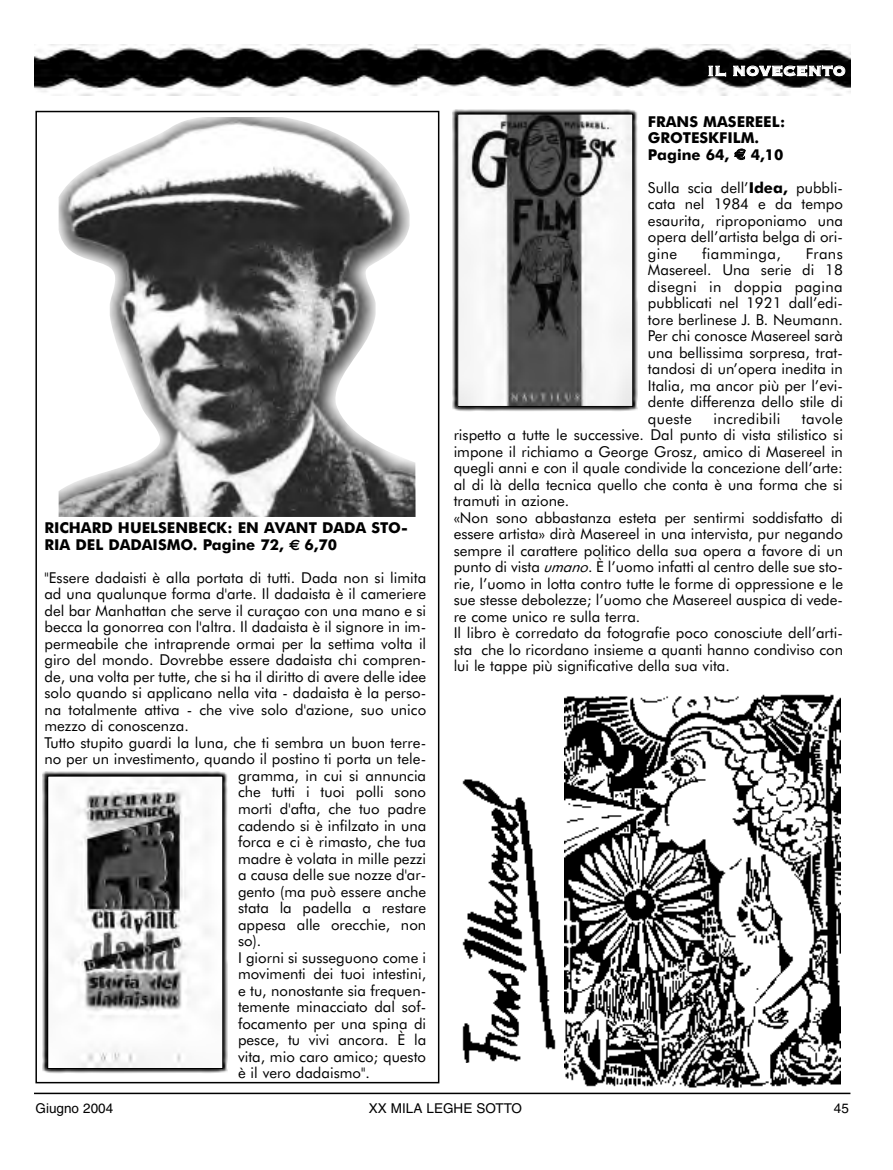
<style>
.page{position:relative;width:893px;height:1170px;background:#fff}
.page>*{position:absolute;margin:0;border:0;box-sizing:border-box;transform-origin:0 0}
.t1{font:18px "Copperplate Thirty Three BC";color:#fff}
.t2{font:15px/16.5px "Futura BT";color:#000;text-align:justify}
.t3{font:700 15px/16.5px "Futura BT";color:#000}
.t4{font:15px "Futura BT";letter-spacing:.025em;color:#000}
.t5{font:13.5px "Helvetica";color:#000}
.s1{font-family:"Euro Sans"}
.s2{font-weight:700}
.s3{font-style:italic}
</style>
<div class="page">
<hr style="left:34px;top:1092px;width:816px;height:2px;background:#000">
<img style="left:34px;top:45px;width:816px;height:51px">
<div style="left:35px;top:111px;width:404px;height:972px;border:2px solid #000"></div>
<img style="left:59px;top:117px;width:357px;height:400px">
<img style="left:43px;top:771px;width:184px;height:302px">
<img style="left:49px;top:777px;width:172px;height:289px">
<div style="left:47px;top:775px;width:176px;height:293px;border:1px solid #000"></div>
<img style="left:453px;top:109px;width:184px;height:302px">
<img style="left:459px;top:116px;width:172px;height:288px">
<div style="left:457px;top:114px;width:176px;height:292px;border:1px solid #000"></div>
<img style="left:564px;top:694px;width:276px;height:394px">
<img style="left:462px;top:779px;width:94px;height:283px">
<p class="t3" style="left:44px;top:521px;width:365px">RICHARD HUELSENBECK: EN AVANT DADA STO-<br>RIA DEL DADAISMO. Pagine 72, <span class="s1">€</span> 6,70</p>
<p class="t2" style="left:44px;top:570px;width:383px">"Essere dadaisti è alla portata di tutti. Dada non si limita</p>
<p class="t2" style="left:44px;top:587px;width:383px">ad una qualunque forma d'arte. Il dadaista è il cameriere</p>
<p class="t2" style="left:44px;top:603px;width:383px">del bar Manhattan che serve il curaçao con una mano e si</p>
<p class="t2" style="left:44px;top:620px;width:383px">becca la gonorrea con l'altra. Il dadaista è il signore in im-</p>
<p class="t2" style="left:44px;top:636px;width:383px">permeabile che intraprende ormai per la settima volta il</p>
<p class="t2" style="left:44px;top:653px;width:383px">giro del mondo. Dovrebbe essere dadaista chi compren-</p>
<p class="t2" style="left:44px;top:669px;width:383px">de, una volta per tutte, che si ha il diritto di avere delle idee</p>
<p class="t2" style="left:44px;top:686px;width:383px">solo quando si applicano nella vita - dadaista è la perso-</p>
<p class="t2" style="left:44px;top:702px;width:383px">na totalmente attiva - che vive solo d'azione, suo unico</p>
<p class="t2" style="left:44px;top:719px;width:146px">mezzo di conoscenza.</p>
<p class="t2" style="left:44px;top:735px;width:383px">Tutto stupito guardi la luna, che ti sembra un buon terre-</p>
<p class="t2" style="left:44px;top:752px;width:383px">no per un investimento, quando il postino ti porta un tele-</p>
<p class="t2" style="left:238px;top:768px;width:190px">gramma, in cui si annuncia</p>
<p class="t2" style="left:238px;top:785px;width:190px">che tutti i tuoi polli sono</p>
<p class="t2" style="left:238px;top:801px;width:190px">morti d'afta, che tuo padre</p>
<p class="t2" style="left:238px;top:818px;width:190px">cadendo si è infilzato in una</p>
<p class="t2" style="left:238px;top:834px;width:190px">forca e ci è rimasto, che tua</p>
<p class="t2" style="left:238px;top:851px;width:190px">madre è volata in mille pezzi</p>
<p class="t2" style="left:238px;top:867px;width:190px">a causa delle sue nozze d'ar-</p>
<p class="t2" style="left:238px;top:884px;width:190px">gento (ma può essere anche</p>
<p class="t2" style="left:238px;top:900px;width:190px">stata la padella a restare</p>
<p class="t2" style="left:238px;top:917px;width:190px">appesa alle orecchie, non</p>
<p class="t2" style="left:238px;top:933px;width:25px">so).</p>
<p class="t2" style="left:238px;top:950px;width:190px">I giorni si susseguono come i</p>
<p class="t2" style="left:238px;top:966px;width:190px">movimenti dei tuoi intestini,</p>
<p class="t2" style="left:238px;top:983px;width:190px">e tu, nonostante sia frequen-</p>
<p class="t2" style="left:238px;top:999px;width:190px">temente minacciato dal sof-</p>
<p class="t2" style="left:238px;top:1016px;width:190px">focamento per una spina di</p>
<p class="t2" style="left:238px;top:1032px;width:190px">pesce, tu vivi ancora. È la</p>
<p class="t2" style="left:238px;top:1049px;width:190px">vita, mio caro amico; questo</p>
<p class="t2" style="left:238px;top:1065px;width:133px">è il vero dadaismo".</p>
<p class="t1" style="left:707px;top:59px;width:140px">IL NOVECENTO</p>
<p class="t3" style="left:648px;top:114px;width:139px">FRANS MASEREEL:<br>GROTESKFILM.<br>Pagine 64, <span class="s1">€</span> 4,10</p>
<p class="t2" style="left:648px;top:180px;width:197px">Sulla scia dell’<span class="s2">Idea,</span> pubbli&shy;cata nel 1984 e da tempo esaurita, riproponiamo una opera dell’artista belga di ori&shy;gine</p>
<p class="t4" style="left:702px;top:247px;width:80px">fiamminga,</p>
<p class="t2" style="left:648px;top:246px;width:197px;text-indent:158px">Frans Masereel. Una serie di 18 disegni in doppia pagina pubblicati nel 1921 dall’edi&shy;tore berlinese J. B. Neumann.<br>Per chi conosce Masereel sarà una bellissima sorpresa, trat&shy;tandosi di un’opera inedita in Italia, ma ancor più per l’evi&shy;dente differenza dello stile di queste</p>
<p class="t2" style="left:454px;top:411px;width:391px;text-align:left;text-indent:348px">tavole rispetto a tutte le successive. Dal punto di vista stilistico si impone il richiamo a George Grosz, amico di Masereel in quegli anni e con il quale condivide la concezione dell’arte: al di là della tecnica quello che conta è una forma che si tramuti in azione.<br>«Non sono abbastanza esteta per sentirmi soddisfatto di essere artista» dirà Masereel in una intervista, pur negando sempre il carattere politico della sua opera a favore di un punto di vista <span class="s3">umano</span>. È l’uomo infatti al centro delle sue sto&shy;rie, l’uomo in lotta contro tutte le forme di oppressione e le sue stesse debolezze; l’uomo che Masereel auspica di vede&shy;re come unico re sulla terra.<br>Il libro è corredato da fotografie poco conosciute dell’arti&shy;sta che lo ricordano insieme a quanti hanno condiviso con lui le tappe più significative della sua vita.</p>
<p class="t4" style="left:713px;top:412px;width:68px">incredibili</p>
<p class="t5" style="left:36px;top:1103px;width:79px">Giugno 2004</p>
<p class="t5" style="left:369px;top:1103px;width:155px">XX MILA LEGHE SOTTO</p>
<p class="t5" style="left:834px;top:1103px;width:17px">45</p>
</div>
